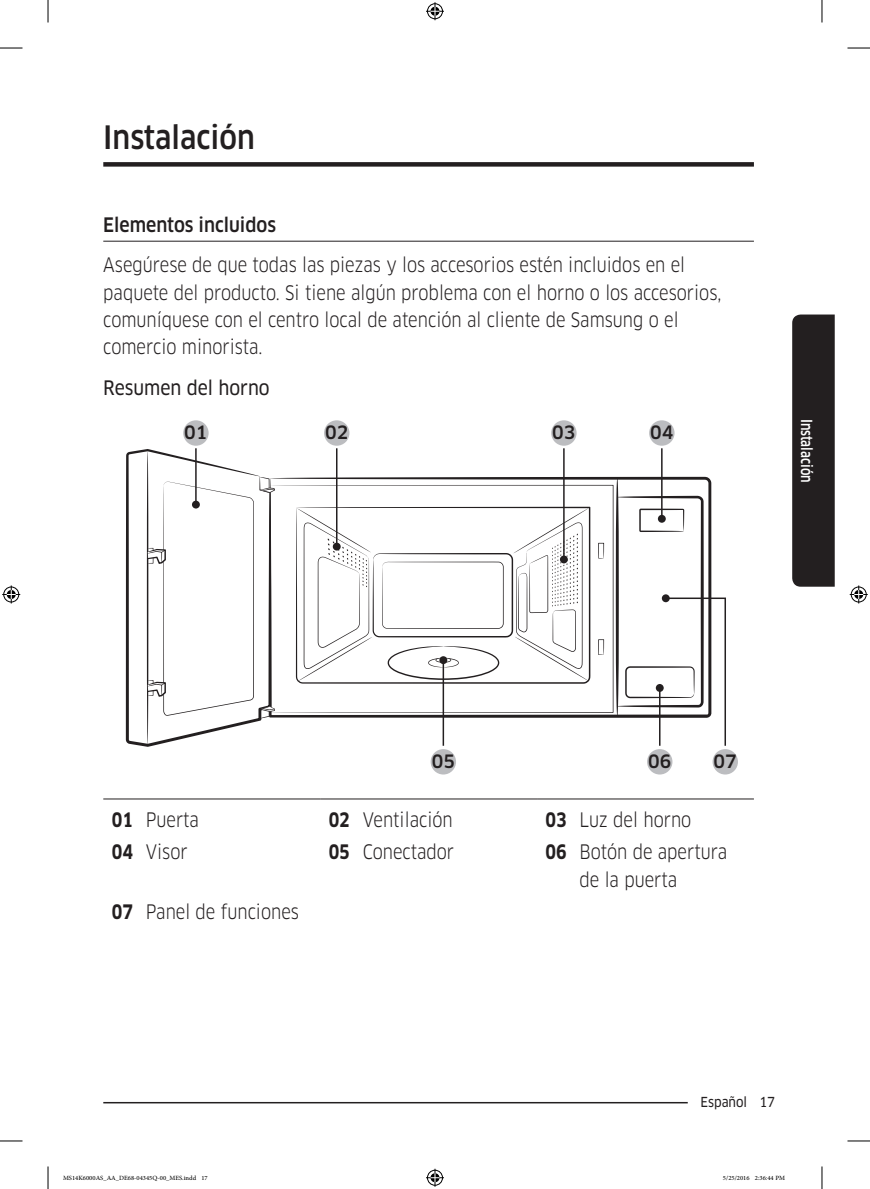
<style>
.page{position:relative;width:870px;height:1189px;background:#fff}
.page>*{position:absolute;margin:0;border:0;box-sizing:border-box;transform-origin:0 0}
.t1{font:500 31.5px "Samsung Clan Pro";color:#231f20;scale:.9 1}
.P_3mmOver{font:19.5px/27.3px "Samsung Clan Pro";color:#231f20;scale:.85 1}
.t2{font:500 19.5px "Samsung Clan Pro";color:#231f20;scale:.9 1}
.H4_3mmOver{font:19.5px "Samsung Clan Pro News";color:#231f20;scale:.9 1}
.t3{font:500 18px "Clan";color:#231f20}
.SIDEBAR{font:500 15px "Samsung Clan Pro";color:#fff;scale:.8 1}
.t4{font:13.5px "Samsung Clan Pro News";color:#231f20;scale:.9 1}
.t5{font:9px "Adobe Arabic";color:#000}
.s1{font-weight:700}
</style>
<div class="page">
<hr style="left:103px;top:1102px;width:651px;height:1px;background:#231f20">
<div style="left:688px;top:1094px;width:87px;height:15px;background:#fff"></div>
<div style="left:792px;top:314px;width:43px;height:273px;background:#231f20"></div>
<div style="left:103px;top:162px;width:651px;height:5px;background:#231f20"></div>
<hr style="left:103px;top:241px;width:651px;height:1px;background:#231f20">
<svg style="left:126px;top:449px;width:34px;height:298px"></svg>
<svg style="left:275px;top:477px;width:434px;height:241px"></svg>
<svg style="left:275px;top:485px;width:338px;height:228px"></svg>
<svg style="left:296px;top:507px;width:294px;height:177px"></svg>
<svg style="left:297px;top:508px;width:291px;height:173px"></svg>
<svg style="left:147px;top:451px;width:128px;height:293px"></svg>
<hr style="left:195px;top:448px;width:2px;height:57px;background:#231f20">
<div style="left:192px;top:501px;width:8px;height:7px;background:#231f20;border-radius:50%"></div>
<div style="left:183px;top:420px;width:26px;height:26px;background:#bcbdc0;border-radius:50%"></div>
<hr style="left:336px;top:448px;width:1px;height:99px;background:#231f20">
<div style="left:333px;top:543px;width:8px;height:7px;background:#231f20;border-radius:50%"></div>
<div style="left:324px;top:420px;width:25px;height:26px;background:#bcbdc0;border-radius:50%"></div>
<hr style="left:563px;top:448px;width:2px;height:112px;background:#231f20">
<div style="left:560px;top:555px;width:8px;height:8px;background:#231f20;border-radius:50%"></div>
<div style="left:551px;top:420px;width:26px;height:26px;background:#bcbdc0;border-radius:50%"></div>
<hr style="left:661px;top:448px;width:2px;height:71px;background:#231f20">
<div style="left:649px;top:420px;width:25px;height:26px;background:#bcbdc0;border-radius:50%"></div>
<hr style="left:443px;top:660px;width:1px;height:86px;background:#231f20">
<div style="left:439px;top:656px;width:8px;height:8px;background:#231f20;border-radius:50%"></div>
<div style="left:431px;top:749px;width:25px;height:25px;background:#bcbdc0;border-radius:50%"></div>
<div style="left:647px;top:749px;width:25px;height:25px;background:#bcbdc0;border-radius:50%"></div>
<svg style="left:616px;top:478px;width:110px;height:268px"></svg>
<div style="left:662px;top:594px;width:8px;height:8px;background:#231f20;border-radius:50%"></div>
<div style="left:712px;top:749px;width:26px;height:25px;background:#bcbdc0;border-radius:50%"></div>
<hr style="left:103px;top:798px;width:217px;height:1px;background:#231f20">
<hr style="left:320px;top:798px;width:217px;height:1px;background:#231f20">
<hr style="left:537px;top:798px;width:217px;height:1px;background:#231f20">
<svg style="left:0;top:48px;width:22px;height:1px"></svg>
<svg style="left:847px;top:48px;width:23px;height:1px"></svg>
<svg style="left:0;top:1141px;width:22px;height:1px"></svg>
<svg style="left:847px;top:1141px;width:23px;height:1px"></svg>
<svg style="left:48px;top:0;width:1px;height:23px"></svg>
<svg style="left:48px;top:1166px;width:1px;height:23px"></svg>
<svg style="left:822px;top:0;width:1px;height:23px"></svg>
<svg style="left:822px;top:1166px;width:1px;height:23px"></svg>
<svg style="left:426px;top:2px;width:18px;height:18px"></svg>
<svg style="left:426px;top:1169px;width:18px;height:18px"></svg>
<svg style="left:2px;top:585px;width:18px;height:18px"></svg>
<svg style="left:850px;top:585px;width:18px;height:18px"></svg>
<h1 class="t1" style="left:103px;top:119px;width:170px">Instalación</h1>
<h2 class="t2" style="left:103px;top:214px;width:193px">Elementos incluidos</h2>
<p class="P_3mmOver" style="left:103px;top:252px;width:729px">Asegúrese de que todas las piezas y los accesorios estén incluidos en el paquete del producto. Si tiene algún problema con el horno o los accesorios, comuníquese con el centro local de atención al cliente de Samsung o el comercio minorista.</p>
<p class="H4_3mmOver" style="left:103px;top:376px;width:186px">Resumen del horno</p>
<p class="t3" style="left:184px;top:423px;width:25px">01</p>
<p class="t3" style="left:325px;top:423px;width:25px">02</p>
<p class="t3" style="left:552px;top:423px;width:25px">03</p>
<p class="t3" style="left:650px;top:423px;width:25px">04</p>
<p class="SIDEBAR" style="left:815px;top:418px;width:82px;rotate:90deg">Instalación</p>
<p class="t3" style="left:432px;top:751px;width:25px">05</p>
<p class="t3" style="left:648px;top:751px;width:25px">06</p>
<p class="t3" style="left:714px;top:751px;width:25px">07</p>
<p class="P_3mmOver" style="left:112px;top:806px;width:104px"><span class="s1">01</span> Puerta</p>
<p class="P_3mmOver" style="left:329px;top:806px;width:148px"><span class="s1">02</span> Ventilación</p>
<p class="P_3mmOver" style="left:545px;top:806px;width:173px"><span class="s1">03</span> Luz del horno</p>
<p class="P_3mmOver" style="left:112px;top:838px;width:91px"><span class="s1">04</span> Visor</p>
<p class="P_3mmOver" style="left:329px;top:838px;width:149px"><span class="s1">05</span> Conectador</p>
<p class="P_3mmOver" style="left:580px;top:838px;width:175px;text-indent:-34px"><span class="s1">06</span> Botón de apertura de la puerta</p>
<p class="P_3mmOver" style="left:112px;top:898px;width:222px"><span class="s1">07</span> Panel de funciones</p>
<p class="t4" style="left:700px;top:1094px;width:84px">Español 17</p>
<p class="t5" style="left:63px;top:1171px;width:146px">MS14K6000AS_AA_DE68-04345Q-00_MES.indd 17</p>
<p class="t5" style="left:723px;top:1171px;width:64px">5/25/2016 2:36:44 PM</p>
</div>
